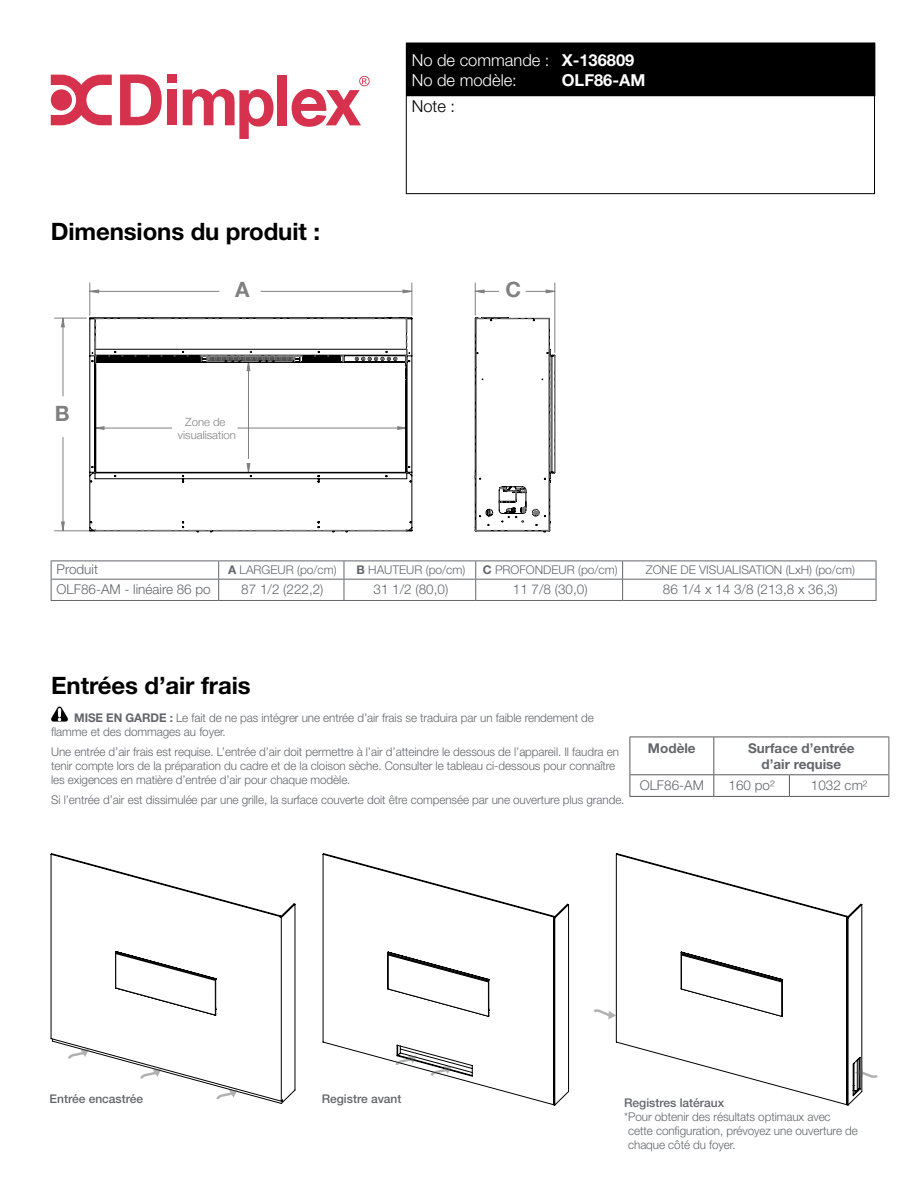
<style>
.page{position:relative;width:918px;height:1188px;background:#fff}
.page>*{position:absolute;margin:0;border:0;box-sizing:border-box;transform-origin:0 0}
.t1{font:700 24px "Helvetica Neue LT Std";letter-spacing:-.005em;color:#000}
.t2{font:700 21px "Helvetica Neue";color:#808080}
.t3{font:300 16.5px/19.8px "Helvetica Neue LT Std";color:#fff}
.t4{font:700 16.5px "Helvetica Neue LT Std";color:#fff}
.t5{font:300 16.5px "Helvetica Neue LT Std";color:#000}
.t6{font:300 13.5px "Helvetica Neue LT Std";color:#63656a}
.t7{font:700 13.5px/16.2px "Helvetica Neue LT Std";color:#63656a;text-align:center}
.t8{font:300 12px/14px "Helvetica Neue LT Std";letter-spacing:-.005em;color:#63656a}
.t9{font:500 12px "Helvetica Neue LT Std";color:#63656a}
.t10{font:300 11.25px/12.3px "Helvetica Neue";color:#808080;text-align:center}
.s1{font-weight:700}
</style>
<div class="page">
<div style="left:407px;top:43px;width:468px;height:53px;background:#000"></div>
<svg style="left:51px;top:75px;width:61px;height:50px"></svg>
<svg style="left:120px;top:75px;width:42px;height:50px"></svg>
<div style="left:167px;top:75px;width:10px;height:8px;background:#d6324e"></div>
<div style="left:167px;top:90px;width:10px;height:35px;background:#d6324e"></div>
<div style="left:278px;top:75px;width:9px;height:50px;background:#d6324e"></div>
<svg style="left:183px;top:89px;width:91px;height:50px"></svg>
<svg style="left:292px;top:76px;width:78px;height:51px"></svg>
<hr style="left:90px;top:283px;width:1px;height:32px;background:#808080">
<hr style="left:412px;top:283px;width:1px;height:32px;background:#808080">
<hr style="left:54px;top:531px;width:38px;height:1px;background:#808080">
<hr style="left:54px;top:318px;width:32px;height:1px;background:#808080">
<hr style="left:475px;top:283px;width:1px;height:32px;background:#808080">
<hr style="left:555px;top:283px;width:1px;height:69px;background:#808080">
<svg style="left:62px;top:290px;width:493px;height:241px"></svg>
<svg style="left:89px;top:317px;width:324px;height:216px"></svg>
<svg style="left:95px;top:530px;width:313px;height:1px"></svg>
<svg style="left:95px;top:318px;width:313px;height:47px"></svg>
<svg style="left:474px;top:317px;width:82px;height:216px"></svg>
<svg style="left:50px;top:853px;width:246px;height:251px"></svg>
<svg style="left:68px;top:1049px;width:21px;height:10px"></svg>
<svg style="left:140px;top:1069px;width:21px;height:10px"></svg>
<svg style="left:216px;top:1090px;width:22px;height:9px"></svg>
<svg style="left:115px;top:951px;width:101px;height:65px"></svg>
<svg style="left:322px;top:853px;width:247px;height:253px"></svg>
<svg style="left:387px;top:952px;width:102px;height:65px"></svg>
<svg style="left:395px;top:1056px;width:22px;height:9px"></svg>
<svg style="left:430px;top:1066px;width:22px;height:10px"></svg>
<svg style="left:615px;top:853px;width:247px;height:253px"></svg>
<svg style="left:681px;top:952px;width:102px;height:65px"></svg>
<svg style="left:855px;top:1068px;width:23px;height:10px"></svg>
<svg style="left:593px;top:1009px;width:23px;height:11px"></svg>
<svg style="left:51px;top:706px;width:17px;height:16px"></svg>
<hr style="left:630px;top:737px;width:84px;height:1px;background:#58595b">
<hr style="left:630px;top:737px;width:1px;height:37px;background:#58595b">
<hr style="left:714px;top:737px;width:75px;height:1px;background:#58595b">
<hr style="left:713px;top:737px;width:1px;height:37px;background:#58595b">
<hr style="left:789px;top:737px;width:100px;height:1px;background:#58595b">
<hr style="left:630px;top:774px;width:84px;height:1px;background:#58595b">
<svg style="left:630px;top:775px;width:1px;height:21px"></svg>
<hr style="left:714px;top:774px;width:75px;height:1px;background:#58595b">
<svg style="left:713px;top:775px;width:1px;height:21px"></svg>
<hr style="left:789px;top:774px;width:100px;height:1px;background:#58595b">
<svg style="left:789px;top:775px;width:1px;height:21px"></svg>
<hr style="left:630px;top:796px;width:84px;height:1px;background:#58595b">
<hr style="left:714px;top:796px;width:75px;height:1px;background:#58595b">
<hr style="left:789px;top:796px;width:100px;height:1px;background:#58595b">
<hr style="left:889px;top:737px;width:1px;height:38px;background:#63656a">
<svg style="left:889px;top:775px;width:1px;height:21px"></svg>
<hr style="left:51px;top:561px;width:168px;height:1px;background:#63656a">
<hr style="left:219px;top:561px;width:125px;height:1px;background:#63656a">
<hr style="left:344px;top:561px;width:132px;height:1px;background:#63656a">
<hr style="left:476px;top:561px;width:147px;height:1px;background:#63656a">
<hr style="left:623px;top:561px;width:253px;height:1px;background:#63656a">
<hr style="left:51px;top:579px;width:168px;height:1px;background:#63656a">
<svg style="left:51px;top:561px;width:1px;height:39px"></svg>
<hr style="left:219px;top:579px;width:125px;height:1px;background:#63656a">
<svg style="left:218px;top:561px;width:1px;height:39px"></svg>
<hr style="left:344px;top:579px;width:132px;height:1px;background:#63656a">
<svg style="left:344px;top:561px;width:1px;height:39px"></svg>
<hr style="left:476px;top:579px;width:147px;height:1px;background:#63656a">
<svg style="left:475px;top:561px;width:1px;height:39px"></svg>
<hr style="left:623px;top:579px;width:253px;height:1px;background:#63656a">
<svg style="left:622px;top:561px;width:1px;height:39px"></svg>
<svg style="left:876px;top:561px;width:1px;height:39px"></svg>
<hr style="left:51px;top:600px;width:168px;height:1px;background:#63656a">
<hr style="left:219px;top:600px;width:125px;height:1px;background:#63656a">
<hr style="left:344px;top:600px;width:132px;height:1px;background:#63656a">
<hr style="left:476px;top:600px;width:147px;height:1px;background:#63656a">
<hr style="left:623px;top:600px;width:253px;height:1px;background:#63656a">
<h3 class="t3" style="left:412px;top:50px;width:224px">No de commande : <span class="s1">X-136809<br></span>No de modèle:</h3>
<h3 class="t4" style="left:562px;top:69px;width:85px">OLF86-AM</h3>
<h1 class="t1" style="left:51px;top:216px;width:271px">Dimensions du produit :</h1>
<h3 class="t5" style="left:412px;top:96px;width:45px">Note :</h3>
<h2 class="t2" style="left:55px;top:397px;width:16px">B</h2>
<h2 class="t2" style="left:235px;top:273px;width:16px">A</h2>
<h2 class="t2" style="left:506px;top:273px;width:17px">C</h2>
<p class="t10" style="left:178px;top:415px;width:59px">Zone de visualisation</p>
<p class="t6" style="left:57px;top:561px;width:43px">Produit</p>
<p class="t8" style="left:228px;top:563px;width:110px"><span class="s1">A</span> LARGEUR (po/cm)</p>
<p class="t8" style="left:356px;top:563px;width:110px"><span class="s1">B</span> HAUTEUR (po/cm)</p>
<p class="t8" style="left:483px;top:563px;width:136px"><span class="s1">C</span> PROFONDEUR (po/cm)</p>
<p class="t8" style="left:646px;top:563px;width:211px">ZONE DE VISUALISATION (LxH) (po/cm)</p>
<p class="t6" style="left:57px;top:581px;width:156px">OLF86-AM - linéaire 86 po</p>
<p class="t6" style="left:241px;top:581px;width:84px">87 1/2 (222,2)</p>
<p class="t6" style="left:374px;top:581px;width:76px">31 1/2 (80,0)</p>
<p class="t6" style="left:513px;top:581px;width:76px">11 7/8 (30,0)</p>
<p class="t6" style="left:663px;top:581px;width:176px">86 1/4 x 14 3/8 (213,8 x 36,3)</p>
<h1 class="t1" style="left:51px;top:671px;width:201px">Entrées d’air frais</h1>
<p class="t8" style="left:51px;top:710px;width:544px;text-indent:23px"><span class="s1">MISE EN GARDE :</span> Le fait de ne pas intégrer une entrée d’air frais se traduira par un faible rendement de flamme et des dommages au foyer.</p>
<p class="t8" style="left:51px;top:744px;width:569px">Une entrée d’air frais est requise. L’entrée d’air doit permettre à l’air d’atteindre le dessous de l’appareil. Il faudra en tenir compte lors de la préparation du cadre et de la cloison sèche. Consulter le tableau ci-dessous pour connaître les exigences en matière d’entrée d’air pour chaque modèle.</p>
<p class="t8" style="left:51px;top:793px;width:575px">Si l’entrée d’air est dissimulée par une grille, la surface couverte doit être compensée par une ouverture plus grande.</p>
<p class="t7" style="left:648px;top:739px;width:49px">Modèle</p>
<p class="t7" style="left:748px;top:739px;width:108px">Surface d’entrée d’air requise</p>
<p class="t6" style="left:640px;top:777px;width:66px">OLF86-AM</p>
<p class="t6" style="left:729px;top:777px;width:48px">160 po²</p>
<p class="t6" style="left:811px;top:777px;width:58px">1032 cm²</p>
<p class="t9" style="left:50px;top:1091px;width:95px">Entrée encastrée</p>
<p class="t9" style="left:322px;top:1091px;width:81px">Registre avant</p>
<p class="t9" style="left:624px;top:1095px;width:102px">Registres latéraux</p>
<p class="t8" style="left:628px;top:1109px;width:231px;text-indent:-4px">*Pour obtenir des résultats optimaux avec cette configuration, prévoyez une ouverture de chaque côté du foyer.</p>
</div>
